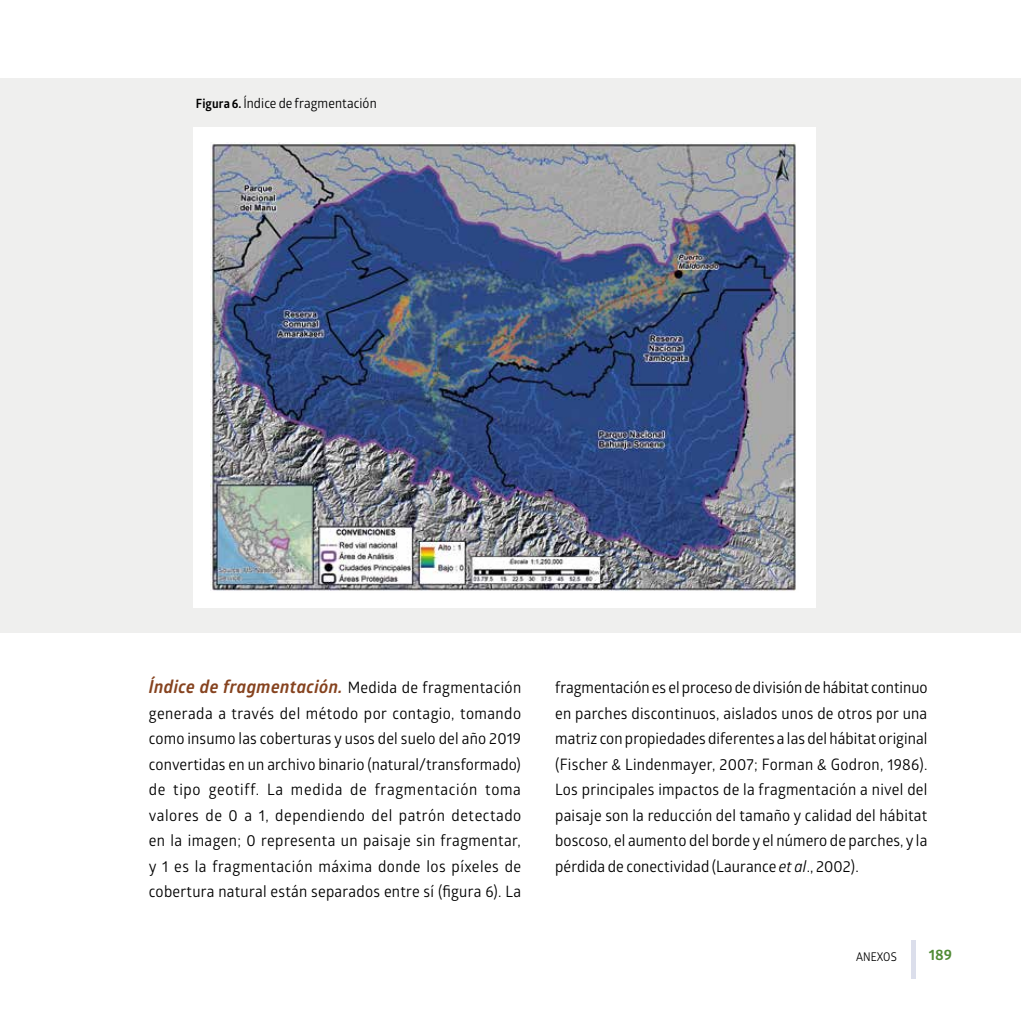
<style>
.page{position:relative;width:1021px;height:1021px;background:#fff}
.page>*{position:absolute;margin:0;border:0;box-sizing:border-box;transform-origin:0 0}
.t1{font:italic 700 18px "Glober";letter-spacing:.02em;color:#86431f;scale:.95 1}
.t2{font:15.75px/25.5px "Glober";letter-spacing:.005em;color:#000;text-align:justify;scale:.95 1}
.t3{font:700 15px "Glober";color:#508b35}
.t4{font:13.5px "Glober";letter-spacing:.005em;color:#000;scale:.95 1}
.t5{font:12px "Glober";letter-spacing:.005em;color:#000;scale:.9 1}
.s1{font-weight:700;font-size:12.75px}
.s2{font-weight:400;font-style:normal;font-size:15.75px;color:#000}
.s3{font-style:italic}
</style>
<div class="page">
<hr style="left:911px;top:940px;width:4px;height:38px;background:#dbdeeb">
<div style="left:0;top:78px;width:1020px;height:555px;background:#efefee"></div>
<div style="left:193px;top:127px;width:622px;height:481px;background:#fff"></div>
<img style="left:210px;top:142px;width:586px;height:449px">
<p class="t4" style="left:196px;top:94px;width:192px"><span class="s1">Figura 6.</span> Índice de fragmentación</p>
<p class="t1" style="left:149px;top:674px;width:393px">Índice de fragmentación. <span class="s2">Medida de fragmentación</span></p>
<p class="t2" style="left:149px;top:699px;width:393px">generada a través del método por contagio, tomando como insumo las coberturas y usos del suelo del año 2019 convertidas en un archivo binario (natural/transformado) de tipo geotiff. La medida de fragmentación toma valores de 0 a 1, dependiendo del patrón detectado en la imagen; 0 representa un paisaje sin fragmentar, y 1 es la fragmentación máxima donde los píxeles de cobertura natural están separados entre sí (figura 6). La</p>
<p class="t2" style="left:555px;top:674px;width:393px">fragmentación es el proceso de división de hábitat continuo en parches discontinuos, aislados unos de otros por una matriz con propiedades diferentes a las del hábitat original (Fischer &amp; Lindenmayer, 2007; Forman &amp; Godron, 1986).<br>Los principales impactos de la fragmentación a nivel del paisaje son la reducción del tamaño y calidad del hábitat boscoso, el aumento del borde y el número de parches, y la pérdida de conectividad (Laurance <span class="s3">et al</span>., 2002).</p>
<p class="t5" style="left:856px;top:948px;width:47px">ANEXOS</p>
<p class="t3" style="left:928px;top:944px;width:25px">189</p>
</div>
